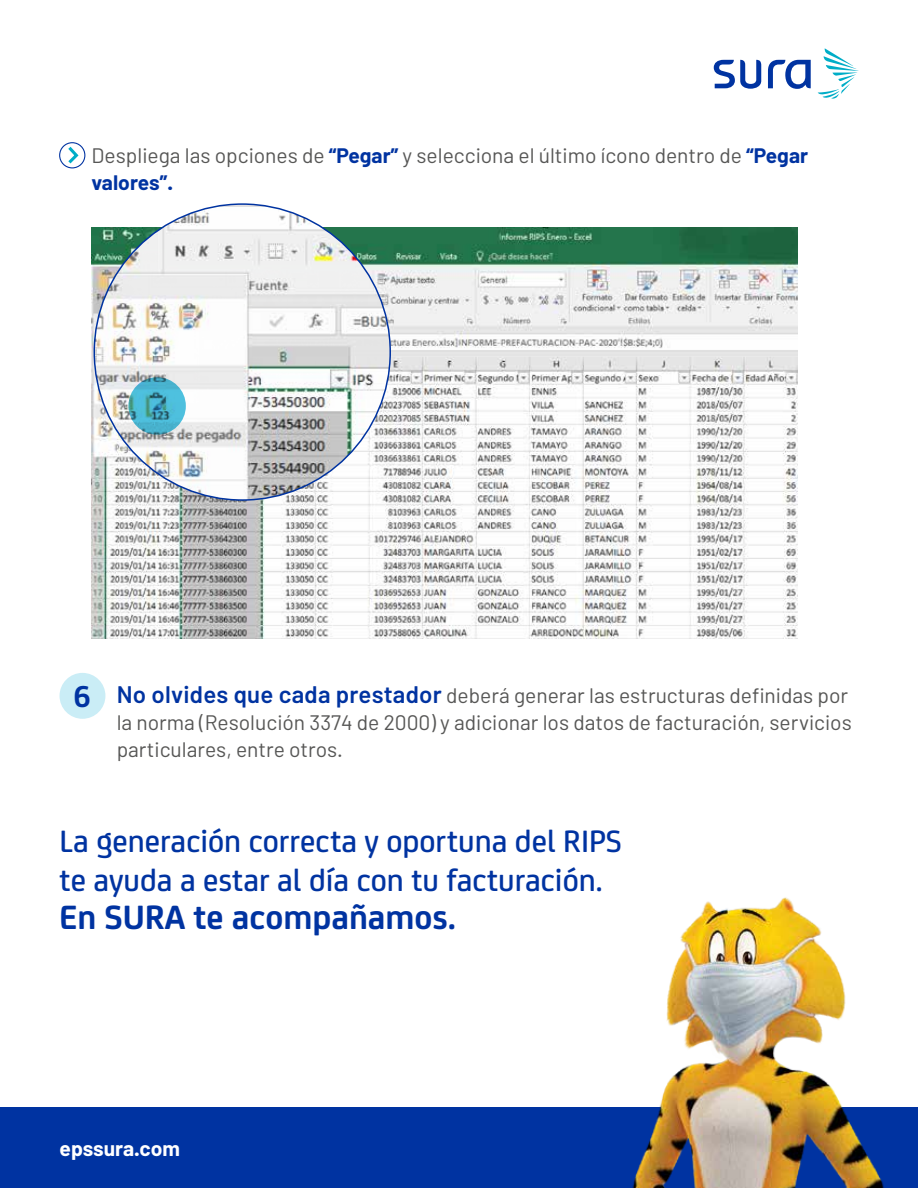
<style>
.page{position:relative;width:918px;height:1188px;background:#fff}
.page>*{position:absolute;margin:0;border:0;box-sizing:border-box;transform-origin:0 0}
.t1{font:700 36px "FS Joey";color:#0033a1}
.t2{font:500 33px/38.5px "FS Joey";color:#0033a1}
.t3{font:700 32.25px "FS Joey";color:#0033a1}
.t4{font:21px/27px "Barlow";color:#575756}
.t5{font:700 21px "Barlow";color:#fff}
.s1{font-weight:700;color:#0033a1}
.s2{font-weight:600;font-size:24px;color:#0033a1}
</style>
<div class="page">
<img style="left:91px;top:228px;width:706px;height:410px">
<svg style="left:60px;top:143px;width:25px;height:25px"></svg>
<div style="left:59px;top:142px;width:26px;height:26px;border:1px solid #0033a1;border-radius:50%"></div>
<svg style="left:65px;top:143px;width:16px;height:24px"></svg>
<div style="left:60px;top:673px;width:45px;height:46px;background:#caedf6;border-radius:50%"></div>
<img style="left:94px;top:204px;width:296px;height:296px;border-radius:148px">
<svg style="left:128px;top:377px;width:58px;height:58px;background:#49aec5"></svg>
<svg style="left:818px;top:48px;width:40px;height:51px"></svg>
<svg style="left:714px;top:60px;width:47px;height:29px"></svg>
<svg style="left:768px;top:60px;width:43px;height:29px"></svg>
<div style="left:0;top:1107px;width:918px;height:81px;background:#0033a1"></div>
<img style="left:632px;top:897px;width:252px;height:291px">
<p class="t4" style="left:92px;top:141px;width:718px">Despliega las opciones de <span class="s1">“Pegar”</span> y selecciona el último ícono dentro de <span class="s1">“Pegar valores”.</span></p>
<h3 class="t3" style="left:74px;top:672px;width:19px">6</h3>
<p class="t4" style="left:117px;top:681px;width:737px"><span class="s2">No olvides que cada prestador</span> deberá generar las estructuras definidas por la norma (Resolución 3374 de 2000) y adicionar los datos de facturación, servicios particulares, entre otros.</p>
<h2 class="t2" style="left:60px;top:820px;width:564px">La generación correcta y oportuna del RIPS te ayuda a estar al día con tu facturación.</h2>
<h1 class="t1" style="left:60px;top:891px;width:398px">En SURA te acompañamos.</h1>
<p class="t5" style="left:60px;top:1135px;width:122px">epssura.com</p>
</div>
